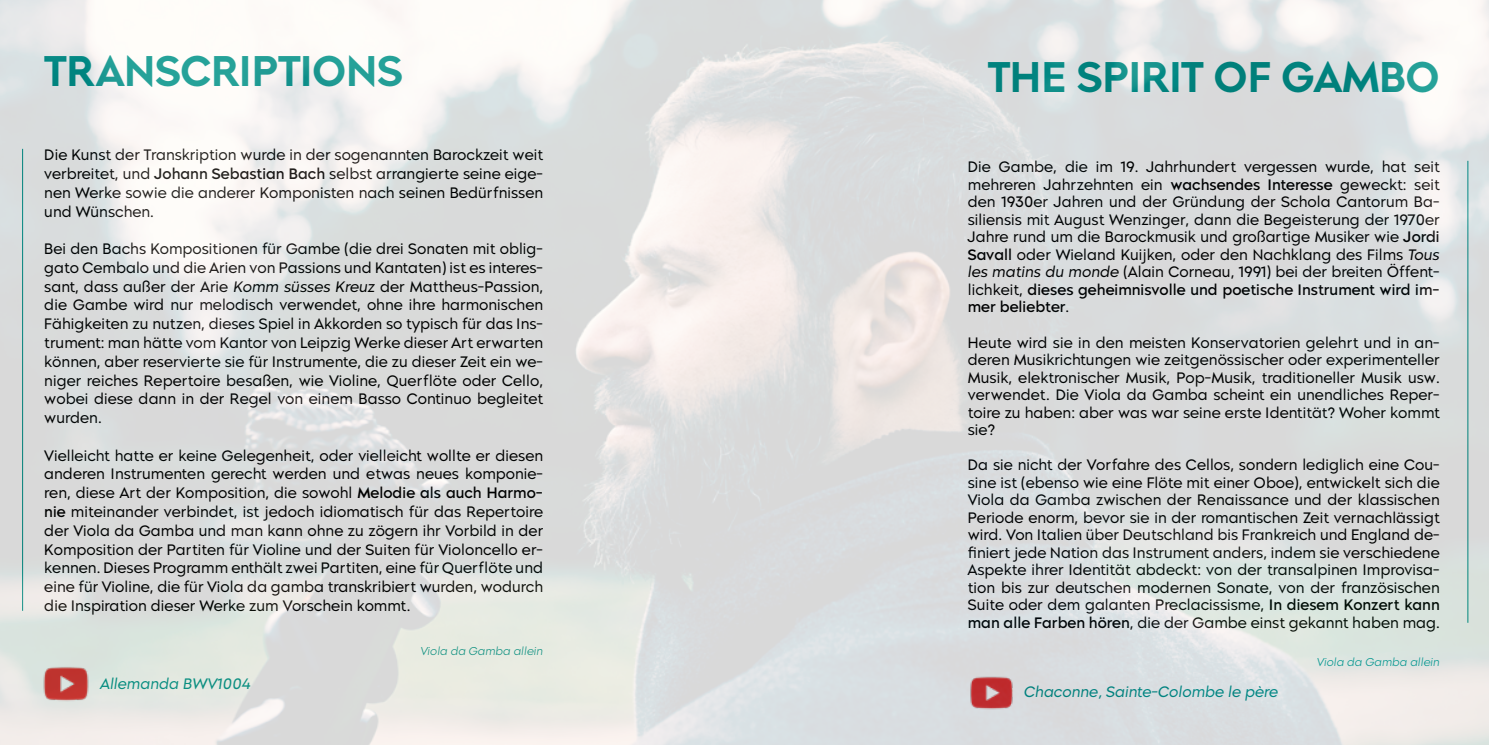
<style>
.page{position:relative;width:1489px;height:745px;background:#fff}
.page>*{position:absolute;margin:0;border:0;box-sizing:border-box;transform-origin:0 0}
.t1{font:600 42.5px "Morn";color:#00958e}
.t2{font:15px/17.5px "Morn";color:#000;text-align:justify}
.t3{font:italic 15px "Morn";color:#00958e}
.t4{font:italic 300 11.25px "Morn";color:#00958e}
.s1{font-weight:500}
.s2{font-style:italic}
</style>
<div class="page">
<img style="left:0;top:0;width:1488px;height:744px">
<h1 class="t1" style="left:44px;top:46px;width:360px">TRANSCRIPTIONS</h1>
<p class="t2" style="left:44px;top:145px;width:500px;line-height:18.8px">Die Kunst der Transkription wurde in der sogenannten Barockzeit weit verbreitet, und <span class="s1">Johann Sebastian Bach</span> selbst arrangierte seine eige&shy;nen Werke sowie die anderer Komponisten nach seinen Bedürfnissen und Wünschen.</p>
<p class="t2" style="left:44px;top:239px;width:500px;line-height:18.8px">Bei den Bachs Kompositionen für Gambe (die drei Sonaten mit oblig&shy;gato Cembalo und die Arien von Passions und Kantaten) ist es interes&shy;sant, dass außer der Arie <span class="s2">Komm süsses Kreuz</span> der Mattheus-Passion, die Gambe wird nur melodisch verwendet, ohne ihre harmonischen Fähigkeiten zu nutzen, dieses Spiel in Akkorden so typisch für das Ins&shy;trument: man hätte vom Kantor von Leipzig Werke dieser Art erwarten können, aber reservierte sie für Instrumente, die zu dieser Zeit ein we&shy;niger reiches Repertoire besaßen, wie Violine, Querflöte oder Cello, wobei diese dann in der Regel von einem Basso Continuo begleitet wurden.</p>
<p class="t2" style="left:44px;top:445px;width:500px;line-height:18.8px">Vielleicht hatte er keine Gelegenheit, oder vielleicht wollte er diesen anderen Instrumenten gerecht werden und etwas neues komponie&shy;ren, diese Art der Komposition, die sowohl <span class="s1">Melodie als auch Harmo&shy;nie</span> miteinander verbindet, ist jedoch idiomatisch für das Repertoire der Viola da Gamba und man kann ohne zu zögern ihr Vorbild in der Komposition der Partiten für Violine und der Suiten für Violoncello er&shy;kennen. Dieses Programm enthält zwei Partiten, eine für Querflöte und eine für Violine, die für Viola da gamba transkribiert wurden, wodurch die Inspiration dieser Werke zum Vorschein kommt.</p>
<p class="t3" style="left:100px;top:674px;width:152px">Allemanda BWV1004</p>
<p class="t4" style="left:420px;top:644px;width:124px">Viola da Gamba allein</p>
<h1 class="t1" style="left:987px;top:51px;width:453px">THE SPIRIT OF GAMBO</h1>
<p class="t2" style="left:967px;top:158px;width:473px">Die Gambe, die im 19. Jahrhundert vergessen wurde, hat seit mehreren Jahrzehnten ein <span class="s1">wachsendes Interesse</span> geweckt: seit den 1930er Jahren und der Gründung der Schola Cantorum Ba&shy;siliensis mit August Wenzinger, dann die Begeisterung der 1970er Jahre rund um die Barockmusik und großartige Musiker wie <span class="s1">Jordi Savall</span> oder Wieland Kuijken, oder den Nachklang des Films <span class="s2">Tous les matins du monde</span> (Alain Corneau, 1991) bei der breiten Öffent&shy;lichkeit, <span class="s1">dieses geheimnisvolle und poetische Instrument wird im&shy;mer beliebter</span>.</p>
<p class="t2" style="left:967px;top:333px;width:473px">Heute wird sie in den meisten Konservatorien gelehrt und in an&shy;deren Musikrichtungen wie zeitgenössischer oder experimenteller Musik, elektronischer Musik, Pop-Musik, traditioneller Musik usw. verwendet. Die Viola da Gamba scheint ein unendliches Reper&shy;toire zu haben: aber was war seine erste Identität? Woher kommt sie?</p>
<p class="t2" style="left:967px;top:456px;width:473px">Da sie nicht der Vorfahre des Cellos, sondern lediglich eine Cou&shy;sine ist (ebenso wie eine Flöte mit einer Oboe), entwickelt sich die Viola da Gamba zwischen der Renaissance und der klassischen Periode enorm, bevor sie in der romantischen Zeit vernachlässigt wird. Von Italien über Deutschland bis Frankreich und England de&shy;finiert jede Nation das Instrument anders, indem sie verschiedene Aspekte ihrer Identität abdeckt: von der transalpinen Improvisa&shy;tion bis zur deutschen modernen Sonate, von der französischen Suite oder dem galanten Preclacissisme, <span class="s1">In diesem Konzert kann man alle Farben hören</span>, die der Gambe einst gekannt haben mag.</p>
<p class="t3" style="left:1024px;top:682px;width:255px">Chaconne, Sainte-Colombe le père</p>
<p class="t4" style="left:1316px;top:654px;width:124px">Viola da Gamba allein</p>
</div>
